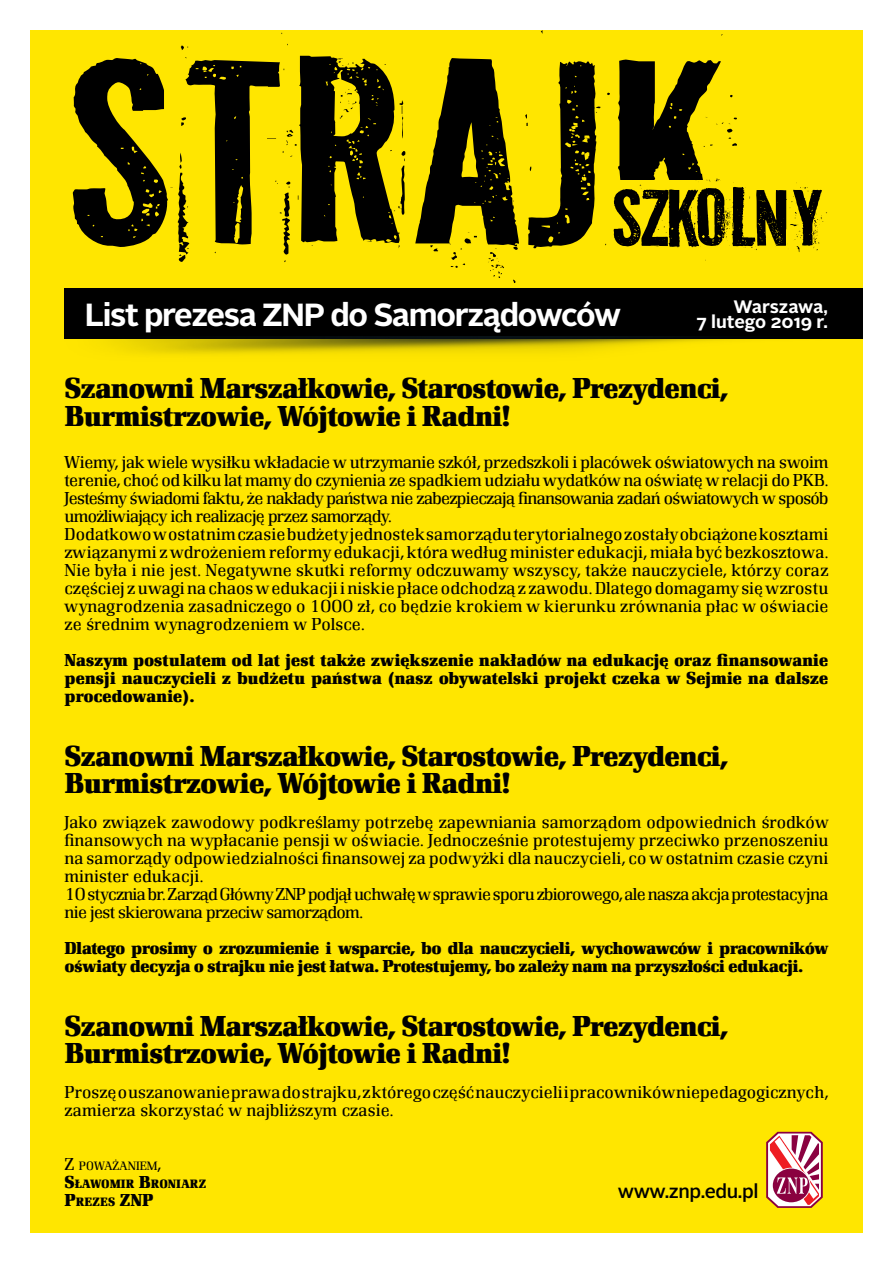
<style>
.page{position:relative;width:893px;height:1263px;background:#fff}
.page>*{position:absolute;margin:0;border:0;box-sizing:border-box;transform-origin:0 0}
.t1{font:76.65px "PF Fuel Pro";letter-spacing:-.06em;color:#000;scale:1.13 1}
.t2{font:700 31.95px "Alright Sans";letter-spacing:-.04em;color:#fff}
.Paragraph_Style_1{font:700 30px/27.6px "Renault";letter-spacing:-.04em;color:#000}
.t3{font:500 19.5px "Alright Sans";letter-spacing:-.02em;color:#000}
.t4{font:300 18px/18px "Renault";color:#000;text-align:justify}
.t5{font:700 18px/18px "Renault";letter-spacing:-.04em;color:#000;text-align:justify}
.t6{font:300 18px/18px "Renault";letter-spacing:-.04em;color:#000}
.t7{font:700 18px/15.6px "Alright Sans";letter-spacing:-.005em;color:#fff;text-align:right}
.t8{font:700 12.6px "Renault";color:#000}
.t9{font:300 12.6px "Renault";color:#000}
.s1{font-size:18px}
</style>
<div class="page">
<div style="left:30px;top:30px;width:833px;height:1203px;background:#ffe600"></div>
<svg style="left:73px;top:30px;width:664px;height:253px"></svg>
<div style="left:608px;top:181px;width:229px;height:74px;background:#ffe600"></div>
<svg style="left:766px;top:1132px;width:57px;height:76px;background:#cf8590"></svg>
<div style="left:64px;top:288px;width:799px;height:51px;background:#000"></div>
<img style="left:110px;top:337px;width:633px;height:17px">
<p class="t1" style="left:608px;top:163px;width:195px">SZKOLNY</p>
<p class="t2" style="left:85px;top:292px;width:538px">List prezesa ZNP do Samorządowców</p>
<p class="t7" style="left:696px;top:299px;width:133px">Warszawa,<br>7 lutego 2019 r.</p>
<p class="Paragraph_Style_1" style="left:64px;top:375px;width:666px">Szanowni Marszałkowie, Starostowie, Prezydenci,<br>Burmistrzowie, Wójtowie i Radni!</p>
<p class="t4" style="left:64px;top:454px;width:765px">Wiemy, jak wiele wysiłku wkładacie w utrzymanie szkół, przedszkoli i placówek oświatowych na swoim terenie, choć od kilku lat mamy do czynienia ze spadkiem udziału wydatków na oświatę w relacji do PKB.<br>Jesteśmy świadomi faktu, że nakłady państwa nie zabezpieczają finansowania zadań oświatowych w sposób umożliwiający ich realizację przez samorządy.</p>
<p class="t4" style="left:64px;top:526px;width:766px">Dodatkowo w ostatnim czasie budżety jednostek samorządu terytorialnego zostały obciążone kosztami związanymi z wdrożeniem reformy edukacji, która według minister edukacji, miała być bezkosztowa.<br>Nie była i nie jest. Negatywne skutki reformy odczuwamy wszyscy, także nauczyciele, którzy coraz częściej z uwagi na chaos w edukacji i niskie płace odchodzą z zawodu. Dlatego domagamy się wzrostu wynagrodzenia zasadniczego o 1000 zł, co będzie krokiem w kierunku zrównania płac w oświacie ze średnim wynagrodzeniem w Polsce.</p>
<p class="t5" style="left:64px;top:651px;width:765px">Naszym postulatem od lat jest także zwiększenie nakładów na edukację oraz finansowanie pensji nauczycieli z budżetu państwa (nasz obywatelski projekt czeka w Sejmie na dalsze procedowanie).</p>
<p class="Paragraph_Style_1" style="left:64px;top:742px;width:666px">Szanowni Marszałkowie, Starostowie, Prezydenci,<br>Burmistrzowie, Wójtowie i Radni!</p>
<p class="t4" style="left:64px;top:814px;width:765px">Jako związek zawodowy podkreślamy potrzebę zapewniania samorządom odpowiednich środków finansowych na wypłacanie pensji w oświacie. Jednocześnie protestujemy przeciwko przenoszeniu na samorządy odpowiedzialności finansowej za podwyżki dla nauczycieli, co w ostatnim czasie czyni minister edukacji.</p>
<p class="t6" style="left:64px;top:886px;width:765px">10 stycznia br. Zarząd Główny ZNP podjął uchwałę w sprawie sporu zbiorowego, ale nasza akcja protestacyjna nie jest skierowana przeciw samorządom.</p>
<p class="t5" style="left:64px;top:939px;width:765px">Dlatego prosimy o zrozumienie i wsparcie, bo dla nauczycieli, wychowawców i pracowników oświaty decyzja o strajku nie jest łatwa. Protestujemy, bo zależy nam na przyszłości edukacji.</p>
<p class="Paragraph_Style_1" style="left:64px;top:1012px;width:666px">Szanowni Marszałkowie, Starostowie, Prezydenci,<br>Burmistrzowie, Wójtowie i Radni!</p>
<p class="t4" style="left:64px;top:1084px;width:765px">Proszę o uszanowanie prawa do strajku, z którego część nauczycieli i pracowników niepedagogicznych, zamierza skorzystać w najbliższym czasie.</p>
<p class="t9" style="left:64px;top:1159px;width:98px"><span class="s1">Z</span> POWAŻANIEM<span class="s1">,</span></p>
<p class="t8" style="left:64px;top:1177px;width:143px"><span class="s1">S</span>ŁAWOMIR <span class="s1">B</span>RONIARZ</p>
<p class="t8" style="left:64px;top:1195px;width:91px"><span class="s1">P</span>REZES <span class="s1">ZNP</span></p>
<p class="t3" style="left:618px;top:1178px;width:142px">www.znp.edu.pl</p>
</div>
